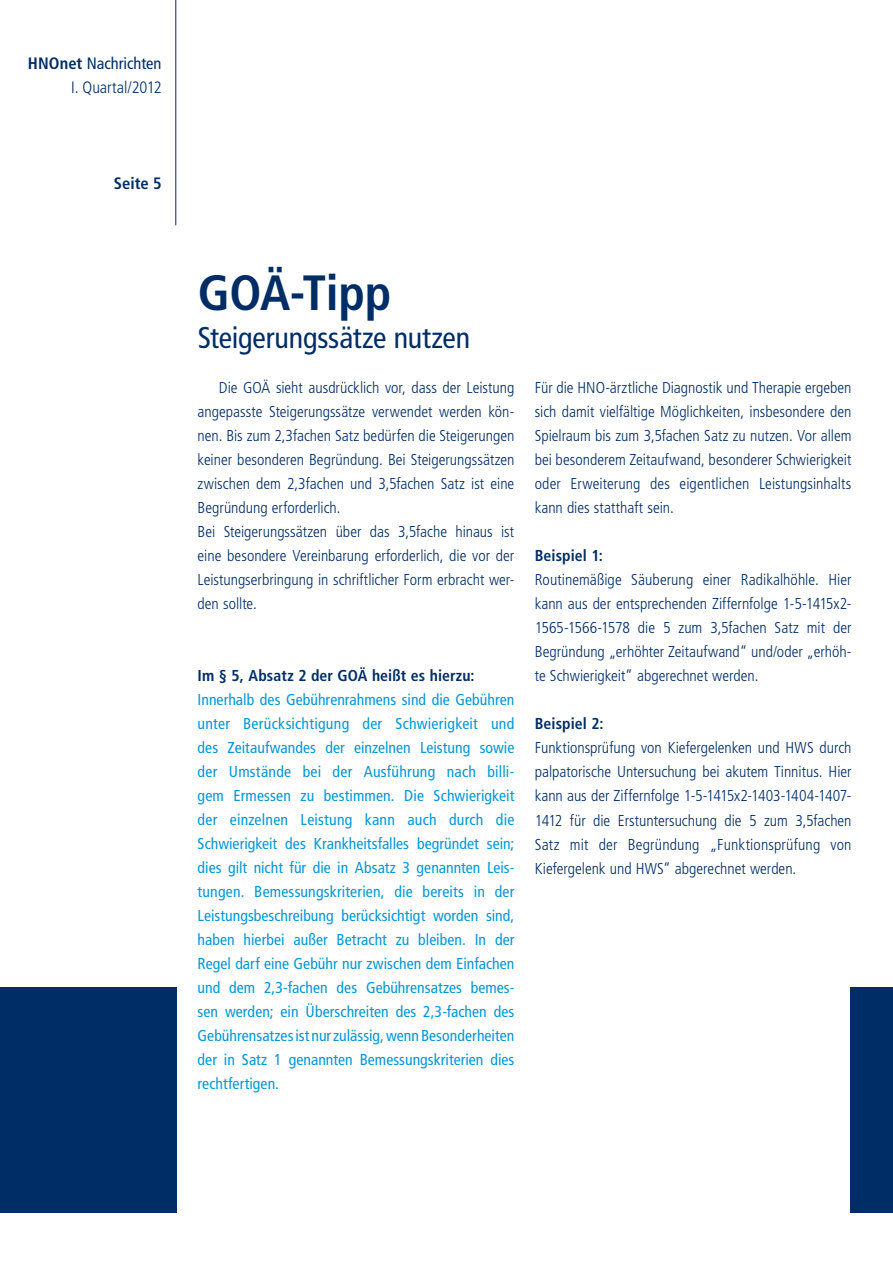
<style>
.page{position:relative;width:893px;height:1263px;background:#fff}
.page>*{position:absolute;margin:0;border:0;box-sizing:border-box;transform-origin:0 0}
.t1{font:700 condensed 49.5px "Frutiger LT";letter-spacing:-.01em;color:#002d66}
.t2{font:condensed 30px "Frutiger LT";letter-spacing:-.005em;color:#002d66}
.t3{font:300 condensed 16.5px/24px "Frutiger LT";letter-spacing:-.005em;color:#002d66;text-align:right}
.t4{font:700 condensed 16.5px "Frutiger LT";color:#002d66}
.t5{font:300 condensed 15.75px/24px "Frutiger LT";color:#002d66;text-align:justify}
.t6{font:condensed 15.75px/24px "Frutiger LT";letter-spacing:.005em;color:#0696d7;text-align:justify}
.t7{font:700 condensed 15.75px "Frutiger LT";letter-spacing:.005em;color:#002d66}
.s1{font-weight:700}
.s2{font-weight:400}
</style>
<div class="page">
<hr style="left:175px;top:0;width:1px;height:225px;background:#002d66">
<div style="left:0;top:988px;width:176px;height:225px;background:#002d66"></div>
<div style="left:850px;top:988px;width:43px;height:225px;background:#002d66"></div>
<p class="t3" style="left:28px;top:52px;width:135px"><span class="s1">HNOnet</span> <span class="s2">Nachrichten<br></span>I. Quartal/2012</p>
<p class="t4" style="left:114px;top:174px;width:49px">Seite 5</p>
<h1 class="t1" style="left:198px;top:264px;width:195px">GOÄ-Tipp</h1>
<h2 class="t2" style="left:198px;top:320px;width:274px">Steigerungssätze nutzen</h2>
<p class="t5" style="left:198px;top:376px;width:318px;text-align:left;text-indent:21px">Die GOÄ sieht ausdrücklich vor, dass der Leistung angepasste Steigerungssätze verwendet werden kön&shy;nen. Bis zum 2,3fachen Satz bedürfen die Steigerungen keiner besonderen Begründung. Bei Steigerungssätzen zwischen dem 2,3fachen und 3,5fachen Satz ist eine Begründung erforderlich.<br>Bei Steigerungssätzen über das 3,5fache hinaus ist eine besondere Vereinbarung erforderlich, die vor der Leistungserbringung in schriftlicher Form erbracht wer&shy;den sollte.</p>
<p class="t7" style="left:198px;top:666px;width:279px">Im § 5, Absatz 2 der GOÄ heißt es hierzu:</p>
<p class="t6" style="left:198px;top:688px;width:318px">Innerhalb des Gebührenrahmens sind die Gebühren unter Berücksichtigung der Schwierigkeit und des Zeitaufwandes der einzelnen Leistung sowie der Umstände bei der Ausführung nach billi&shy;gem Ermessen zu bestimmen. Die Schwierigkeit der einzelnen Leistung kann auch durch die Schwierigkeit des Krankheitsfalles begründet sein; dies gilt nicht für die in Absatz 3 genannten Leis&shy;tungen. Bemessungskriterien, die bereits in der Leistungsbeschreibung berücksichtigt worden sind, haben hierbei außer Betracht zu bleiben. In der Regel darf eine Gebühr nur zwischen dem Einfachen und dem 2,3-fachen des Gebührensatzes bemes&shy;sen werden; ein Überschreiten des 2,3-fachen des Gebührensatzes ist nur zulässig, wenn Besonderheiten der in Satz 1 genannten Bemessungskriterien dies rechtfertigen.</p>
<p class="t5" style="left:535px;top:376px;width:318px">Für die HNO-ärztliche Diagnostik und Therapie ergeben sich damit vielfältige Möglichkeiten, insbesondere den Spielraum bis zum 3,5fachen Satz zu nutzen. Vor allem bei besonderem Zeitaufwand, besonderer Schwierigkeit oder Erweiterung des eigentlichen Leistungsinhalts kann dies statthaft sein.</p>
<p class="t7" style="left:535px;top:547px;width:70px">Beispiel 1:</p>
<p class="t5" style="left:535px;top:568px;width:318px">Routinemäßige Säuberung einer Radikalhöhle. Hier kann aus der entsprechenden Ziffernfolge 1-5-1415x2- 1565-1566-1578 die 5 zum 3,5fachen Satz mit der Begründung „erhöhter Zeitaufwand“ und/oder „erhöh&shy;te Schwierigkeit“ abgerechnet werden.</p>
<p class="t7" style="left:535px;top:715px;width:70px">Beispiel 2:</p>
<p class="t5" style="left:535px;top:736px;width:318px">Funktionsprüfung von Kiefergelenken und HWS durch palpatorische Untersuchung bei akutem Tinnitus. Hier kann aus der Ziffernfolge 1-5-1415x2-1403-1404-1407- 1412 für die Erstuntersuchung die 5 zum 3,5fachen Satz mit der Begründung „Funktionsprüfung von Kiefergelenk und HWS“ abgerechnet werden.</p>
</div>
